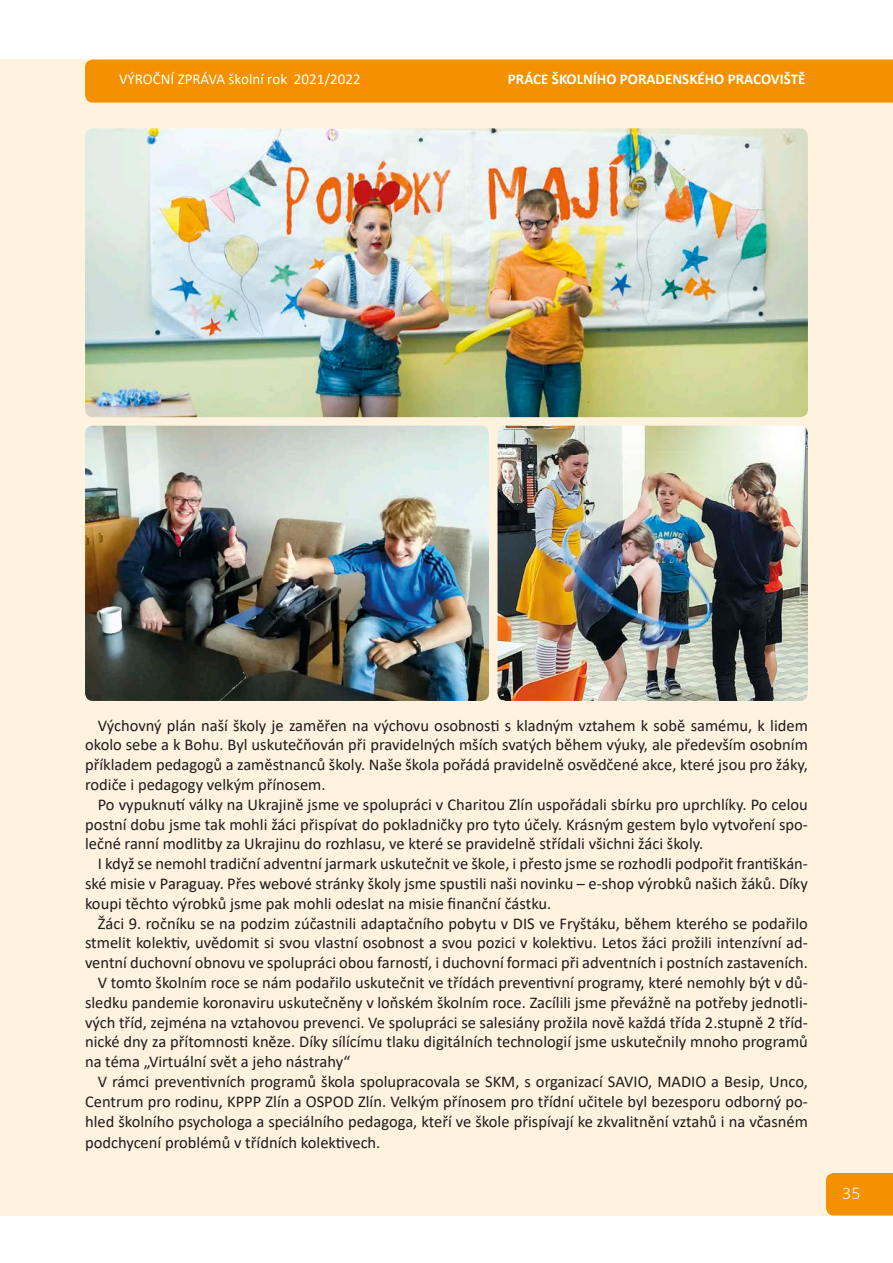
<style>
.page{position:relative;width:893px;height:1263px;background:#fff}
.page>*{position:absolute;margin:0;border:0;box-sizing:border-box;transform-origin:0 0}
.t1{font:300 18px "Calibri";color:#fff}
.t2{font:16.5px/19.8px "Calibri";color:#1c1c1a;text-align:justify}
.t3{font:700 15px "Calibri";color:#fff}
.t4{font:15px "Calibri";color:#fff}
</style>
<div class="page">
<div style="left:0;top:60px;width:893px;height:1155px;background:#fff3e0"></div>
<div style="left:85px;top:60px;width:808px;height:43px;background:#f39100"></div>
<div style="left:826px;top:1173px;width:67px;height:42px;background:#f39100"></div>
<img style="left:85px;top:426px;width:404px;height:275px">
<img style="left:497px;top:426px;width:311px;height:275px">
<img style="left:85px;top:128px;width:723px;height:289px">
<p class="t4" style="left:119px;top:68px;width:243px">VÝROČNÍ ZPRÁVA školní rok 2021/2022</p>
<p class="t3" style="left:508px;top:68px;width:299px">PRÁCE ŠKOLNÍHO PORADENSKÉHO PRACOVIŠTĚ</p>
<p class="t2" style="left:85px;top:715px;width:724px;text-indent:13px">Výchovný plán naší školy je zaměřen na výchovu osobnosti s kladným vztahem k sobě samému, k lidem okolo sebe a k Bohu. Byl uskutečňován při pravidelných mších svatých během výuky, ale především osobním příkladem pedagogů a zaměstnanců školy. Naše škola pořádá pravidelně osvědčené akce, které jsou pro žáky, rodiče i pedagogy velkým přínosem.</p>
<p class="t2" style="left:85px;top:794px;width:724px;text-indent:13px">Po vypuknutí války na Ukrajině jsme ve spolupráci v Charitou Zlín uspořádali sbírku pro uprchlíky. Po celou postní dobu jsme tak mohli žáci přispívat do pokladničky pro tyto účely. Krásným gestem bylo vytvoření spo&shy;lečné ranní modlitby za Ukrajinu do rozhlasu, ve které se pravidelně střídali všichni žáci školy.</p>
<p class="t2" style="left:85px;top:853px;width:724px;text-indent:13px">I když se nemohl tradiční adventní jarmark uskutečnit ve škole, i přesto jsme se rozhodli podpořit františkán&shy;ské misie v Paraguay. Přes webové stránky školy jsme spustili naši novinku – e-‑shop výrobků našich žáků. Díky koupi těchto výrobků jsme pak mohli odeslat na misie finanční částku.</p>
<p class="t2" style="left:98px;top:913px;width:712px">Žáci 9. ročníku se na podzim zúčastnili adaptačního pobytu v DIS ve Fryštáku, během kterého se podařilo</p>
<p class="t2" style="left:85px;top:933px;width:724px">stmelit kolektiv, uvědomit si svou vlastní osobnost a svou pozici v kolektivu. Letos žáci prožili intenzívní ad-</p>
<p class="t2" style="left:85px;top:952px;width:724px">ventní duchovní obnovu ve spolupráci obou farností, i duchovní formaci při adventních i postních zastaveních.</p>
<p class="t2" style="left:98px;top:972px;width:712px">V tomto školním roce se nám podařilo uskutečnit ve třídách preventivní programy, které nemohly být v dů-</p>
<p class="t2" style="left:85px;top:992px;width:724px">sledku pandemie koronaviru uskutečněny v loňském školním roce. Zacílili jsme převážně na potřeby jednotli-</p>
<p class="t2" style="left:85px;top:1012px;width:724px">vých tříd, zejména na vztahovou prevenci. Ve spolupráci se salesiány prožila nově každá třída 2.stupně 2 tříd-</p>
<p class="t2" style="left:85px;top:1032px;width:724px">nické dny za přítomnosti kněze. Díky sílícímu tlaku digitálních technologií jsme uskutečnily mnoho programů</p>
<p class="t2" style="left:85px;top:1051px;width:267px">na téma „Virtuální svět a jeho nástrahy“</p>
<p class="t2" style="left:98px;top:1071px;width:712px">V rámci preventivních programů škola spolupracovala se SKM, s organizací SAVIO, MADIO a Besip, Unco,</p>
<p class="t2" style="left:85px;top:1091px;width:724px">Centrum pro rodinu, KPPP Zlín a OSPOD Zlín. Velkým přínosem pro třídní učitele byl bezesporu odborný po-</p>
<p class="t2" style="left:85px;top:1111px;width:724px">hled školního psychologa a speciálního pedagoga, kteří ve škole přispívají ke zkvalitnění vztahů i na včasném</p>
<p class="t2" style="left:85px;top:1132px;width:297px">podchycení problémů v třídních kolektivech.</p>
<p class="t1" style="left:842px;top:1182px;width:20px">35</p>
</div>
